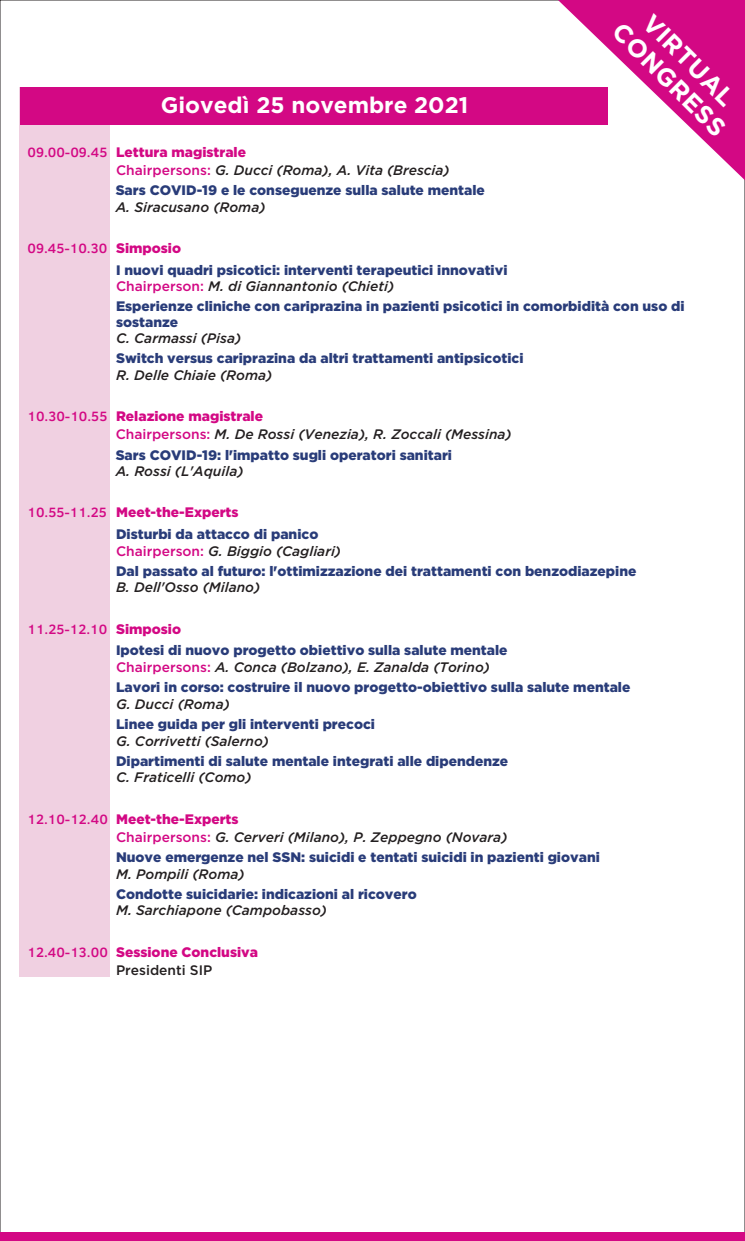
<style>
.page{position:relative;width:745px;height:1241px;background:#fff}
.page>*{position:absolute;margin:0;border:0;box-sizing:border-box;transform-origin:0 0}
.t1{font:700 25.12px/27.8px "Gotham";color:#fff;text-align:center}
.t2{font:700 22.5px "Gotham";color:#fff}
.t3{font:900 13.75px/15.2px "Gotham";color:#293c79}
.t4{font:italic 500 13.75px/18.1px "Gotham";color:#231f20}
.t5{font:900 13.75px "Gotham";color:#d30884}
.t6{font:500 13.75px "Clear Sans";color:#d30884}
.t7{font:500 13.75px "Gotham";color:#231f20}
.s1{font-style:normal;color:#d30884}
.s2{font-family:"Gotham";font-weight:900}
.s3{font-family:"Clear Sans";font-style:normal;color:#d30884}
.s4{font-weight:900;font-style:normal;color:#d30884}
.s5{font-family:"Clear Sans";font-weight:500}
</style>
<div class="page">
<svg style="left:550px;top:0;width:194px;height:180px"></svg>
<div style="left:20px;top:87px;width:90px;height:888px;background:#f0d0e1"></div>
<div style="left:20px;top:87px;width:586px;height:38px;background:#d30884"></div>
<div style="left:0;top:1231px;width:744px;height:9px;background:#d30884"></div>
<h2 class="t2" style="left:161px;top:97px;width:309px">Giovedì 25 novembre 2021</h2>
<p class="t6" style="left:27px;top:147px;width:81px">09.00-09.45</p>
<p class="t5" style="left:116px;top:147px;width:131px">Lettura magistrale</p>
<p class="t3" style="left:116px;top:183px;width:370px">Sars COVID-19 e le conseguenze sulla salute mentale</p>
<p class="t4" style="left:116px;top:162px;width:335px"><span class="s1">Chairpersons:</span> G. Ducci (Roma), A. Vita (Brescia)</p>
<p class="t4" style="left:116px;top:199px;width:151px">A. Siracusano (Roma)</p>
<h1 class="t1" style="left:644px;top:-1px;width:150px;rotate:45deg">VIRTUAL<br>CONGRESS</h1>
<p class="t6" style="left:27px;top:243px;width:155px">09.45-10.30 <span class="s2">Simposio</span></p>
<p class="t4" style="left:116px;top:278px;width:279px"><span class="s1">Chairperson:</span> M. di Giannantonio (Chieti)</p>
<p class="t3" style="left:116px;top:263px;width:392px">I nuovi quadri psicotici: interventi terapeutici innovativi</p>
<p class="t3" style="left:116px;top:300px;width:569px">Esperienze cliniche con cariprazina in pazienti psicotici in comorbidità con uso di sostanze</p>
<p class="t3" style="left:116px;top:352px;width:408px">Switch versus cariprazina da altri trattamenti antipsicotici</p>
<p class="t4" style="left:116px;top:330px;width:126px">C. Carmassi (Pisa)</p>
<p class="t4" style="left:116px;top:367px;width:158px">R. Delle Chiaie (Roma)</p>
<p class="t4" style="left:116px;top:408px;width:397px;text-indent:-88px"><span class="s3">10.30-10.55</span> <span class="s4">Relazione magistrale<br></span><span class="s1">Chairpersons:</span> M. De Rossi (Venezia), R. Zoccali (Messina)</p>
<p class="t3" style="left:116px;top:448px;width:337px">Sars COVID-19: l'impatto sugli operatori sanitari</p>
<p class="t4" style="left:116px;top:463px;width:129px">A. Rossi (L'Aquila)</p>
<p class="t5" style="left:27px;top:507px;width:212px"><span class="s5">10.55-11.25</span> Meet-the-Experts</p>
<p class="t4" style="left:116px;top:543px;width:226px"><span class="s1">Chairperson:</span> G. Biggio (Cagliari)</p>
<p class="t3" style="left:116px;top:527px;width:204px">Disturbi da attacco di panico</p>
<p class="t3" style="left:116px;top:564px;width:521px">Dal passato al futuro: l'ottimizzazione dei trattamenti con benzodiazepine</p>
<p class="t4" style="left:116px;top:579px;width:145px">B. Dell'Osso (Milano)</p>
<p class="t6" style="left:27px;top:623px;width:155px">11.25-12.10 <span class="s2">Simposio</span></p>
<p class="t4" style="left:116px;top:659px;width:375px"><span class="s1">Chairpersons:</span> A. Conca (Bolzano), E. Zanalda (Torino)</p>
<p class="t3" style="left:116px;top:643px;width:393px">Ipotesi di nuovo progetto obiettivo sulla salute mentale</p>
<p class="t3" style="left:116px;top:680px;width:515px">Lavori in corso: costruire il nuovo progetto-obiettivo sulla salute mentale</p>
<p class="t3" style="left:116px;top:717px;width:260px">Linee guida per gli interventi precoci</p>
<p class="t3" style="left:116px;top:754px;width:393px">Dipartimenti di salute mentale integrati alle dipendenze</p>
<p class="t4" style="left:116px;top:696px;width:115px">G. Ducci (Roma)</p>
<p class="t4" style="left:116px;top:732px;width:154px">G. Corrivetti (Salerno)</p>
<p class="t4" style="left:116px;top:769px;width:137px">C. Fraticelli (Como)</p>
<p class="t4" style="left:116px;top:810px;width:392px;text-indent:-88px"><span class="s3">12.10-12.40</span> <span class="s4">Meet-the-Experts<br></span><span class="s1">Chairpersons:</span> G. Cerveri (Milano), P. Zeppegno (Novara)</p>
<p class="t3" style="left:116px;top:850px;width:485px">Nuove emergenze nel SSN: suicidi e tentati suicidi in pazienti giovani</p>
<p class="t3" style="left:116px;top:887px;width:302px">Condotte suicidarie: indicazioni al ricovero</p>
<p class="t4" style="left:116px;top:865px;width:130px">M. Pompili (Roma)</p>
<p class="t4" style="left:116px;top:902px;width:212px">M. Sarchiapone (Campobasso)</p>
<p class="t5" style="left:27px;top:946px;width:232px"><span class="s5">12.40-13.00</span> Sessione Conclusiva</p>
<p class="t7" style="left:116px;top:964px;width:98px">Presidenti SIP</p>
</div>
